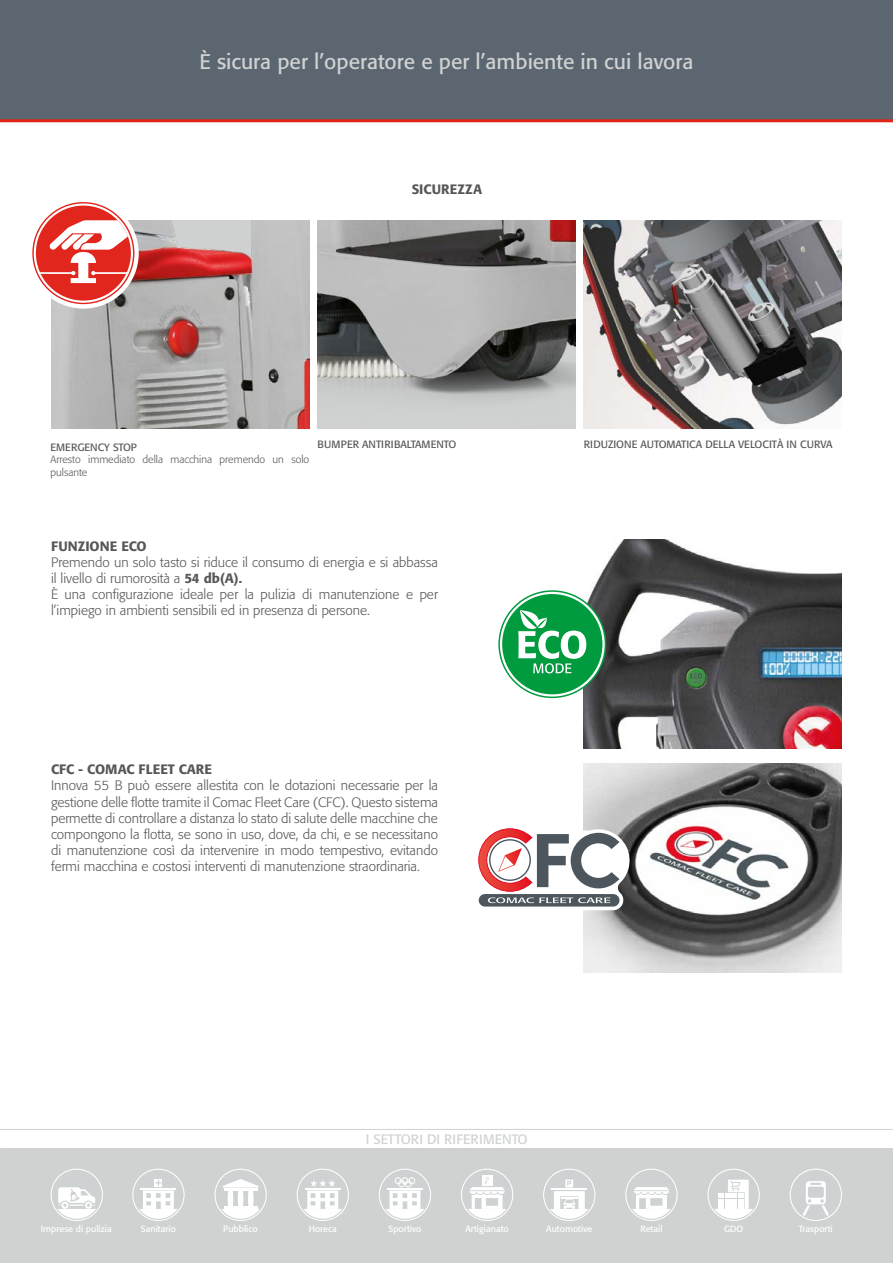
<style>
.page{position:relative;width:893px;height:1263px;background:#fff}
.page>*{position:absolute;margin:0;border:0;box-sizing:border-box;transform-origin:0 0}
.t1{font:21px "Formata";color:#d0d2d2}
.t2{font:300 13.5px/16.2px "Formata";color:#575756;text-align:justify}
.t3{font:500 13.5px "Formata";color:#575756}
.t4{font:13.5px "Formata";color:#d0d2d2}
.t5{font:10.5px "Formata";color:#575756}
.t6{font:300 10.5px/12.6px "Formata";color:#575756}
.t7{font:9px "Formata";color:#fff}
.s1{font-weight:500}
</style>
<div class="page">
<img style="left:584px;top:763px;width:258px;height:209px">
<img style="left:584px;top:540px;width:258px;height:209px">
<svg style="left:499px;top:591px;width:106px;height:106px"></svg>
<div style="left:498px;top:590px;width:108px;height:108px;border:2px solid #009b3e;border-radius:50%"></div>
<div style="left:502px;top:594px;width:100px;height:100px;background:#009b3e;border-radius:50%"></div>
<svg style="left:518px;top:610px;width:68px;height:63px"></svg>
<img style="left:51px;top:220px;width:258px;height:209px">
<svg style="left:28px;top:198px;width:111px;height:111px"></svg>
<svg style="left:33px;top:203px;width:101px;height:100px"></svg>
<div style="left:36px;top:206px;width:95px;height:95px;background:#e1261d;border-radius:50%"></div>
<svg style="left:38px;top:220px;width:90px;height:63px"></svg>
<img style="left:584px;top:220px;width:258px;height:209px">
<img style="left:317px;top:220px;width:258px;height:209px">
<hr style="left:0;top:1129px;width:893px;height:1px;background:#d0d2d2">
<svg style="left:478px;top:825px;width:152px;height:85px"></svg>
<div style="left:0;top:0;width:893px;height:121px;background:#5b6670"></div>
<hr style="left:0;top:119px;width:893px;height:3px;background:#e1251b">
<div style="left:0;top:1148px;width:893px;height:115px;background:#d0d2d2"></div>
<svg style="left:51px;top:1169px;width:52px;height:52px"></svg>
<div style="left:52px;top:1170px;width:49px;height:49px;background:#cfd2d3;border-radius:50%"></div>
<div style="left:52px;top:1170px;width:50px;height:50px;border:1px solid #cfd2d3;border-radius:50%"></div>
<svg style="left:57px;top:1187px;width:40px;height:32px"></svg>
<svg style="left:132px;top:1169px;width:53px;height:52px"></svg>
<div style="left:134px;top:1170px;width:49px;height:49px;background:#cfd2d3;border-radius:50%"></div>
<div style="left:155px;top:1179px;width:7px;height:8px;background:#fff"></div>
<svg style="left:138px;top:1180px;width:41px;height:39px"></svg>
<div style="left:133px;top:1170px;width:51px;height:50px;border:1px solid #cfd2d3;border-radius:50%"></div>
<svg style="left:214px;top:1169px;width:53px;height:52px"></svg>
<div style="left:216px;top:1170px;width:49px;height:49px;background:#cfd2d3;border-radius:50%"></div>
<div style="left:215px;top:1170px;width:51px;height:50px;border:1px solid #cfd2d3;border-radius:50%"></div>
<svg style="left:221px;top:1179px;width:40px;height:40px"></svg>
<svg style="left:297px;top:1169px;width:52px;height:52px"></svg>
<div style="left:298px;top:1170px;width:49px;height:49px;background:#cfd2d3;border-radius:50%"></div>
<div style="left:298px;top:1170px;width:50px;height:50px;border:1px solid #cfd2d3;border-radius:50%"></div>
<svg style="left:303px;top:1179px;width:40px;height:40px"></svg>
<svg style="left:379px;top:1169px;width:52px;height:52px"></svg>
<div style="left:380px;top:1170px;width:49px;height:49px;background:#cfd2d3;border-radius:50%"></div>
<div style="left:395px;top:1177px;width:7px;height:7px;border:1px solid #fff;border-radius:50%"></div>
<div style="left:401px;top:1177px;width:7px;height:7px;border:1px solid #fff;border-radius:50%"></div>
<div style="left:408px;top:1177px;width:7px;height:7px;border:1px solid #fff;border-radius:50%"></div>
<div style="left:398px;top:1180px;width:7px;height:7px;border:1px solid #fff;border-radius:50%"></div>
<div style="left:405px;top:1180px;width:7px;height:7px;border:1px solid #fff;border-radius:50%"></div>
<svg style="left:385px;top:1190px;width:40px;height:29px"></svg>
<hr style="left:387px;top:1188px;width:36px;height:1px;background:#fff">
<div style="left:380px;top:1170px;width:50px;height:50px;border:1px solid #cfd2d3;border-radius:50%"></div>
<svg style="left:543px;top:1169px;width:52px;height:52px"></svg>
<div style="left:545px;top:1170px;width:49px;height:49px;background:#cfd2d3;border-radius:50%"></div>
<div style="left:544px;top:1170px;width:50px;height:50px;border:1px solid #cfd2d3;border-radius:50%"></div>
<svg style="left:549px;top:1179px;width:40px;height:40px"></svg>
<svg style="left:461px;top:1169px;width:52px;height:52px"></svg>
<div style="left:463px;top:1170px;width:49px;height:49px;background:#cfd2d3;border-radius:50%"></div>
<svg style="left:467px;top:1175px;width:40px;height:44px"></svg>
<div style="left:462px;top:1170px;width:50px;height:50px;border:1px solid #cfd2d3;border-radius:50%"></div>
<svg style="left:707px;top:1169px;width:53px;height:52px"></svg>
<div style="left:709px;top:1170px;width:49px;height:49px;background:#cfd2d3;border-radius:50%"></div>
<div style="left:708px;top:1170px;width:51px;height:50px;border:1px solid #cfd2d3;border-radius:50%"></div>
<svg style="left:714px;top:1180px;width:40px;height:39px"></svg>
<svg style="left:625px;top:1169px;width:53px;height:52px"></svg>
<div style="left:627px;top:1170px;width:49px;height:49px;background:#cfd2d3;border-radius:50%"></div>
<div style="left:626px;top:1170px;width:51px;height:50px;border:1px solid #cfd2d3;border-radius:50%"></div>
<svg style="left:631px;top:1187px;width:40px;height:32px"></svg>
<svg style="left:790px;top:1169px;width:52px;height:52px"></svg>
<div style="left:791px;top:1170px;width:49px;height:49px;background:#cfd2d3;border-radius:50%"></div>
<svg style="left:802px;top:1181px;width:27px;height:35px"></svg>
<div style="left:791px;top:1170px;width:50px;height:50px;border:1px solid #cfd2d3;border-radius:50%"></div>
<h1 class="t1" style="left:199px;top:49px;width:495px">È sicura per l’operatore e per l’ambiente in cui lavora</h1>
<p class="t3" style="left:412px;top:180px;width:72px">SICUREZZA</p>
<p class="t5" style="left:50px;top:441px;width:88px">EMERGENCY STOP</p>
<p class="t6" style="left:50px;top:453px;width:260px">Arresto immediato della macchina premendo un solo pulsante</p>
<p class="t5" style="left:317px;top:438px;width:140px">BUMPER ANTIRIBALTAMENTO</p>
<p class="t5" style="left:584px;top:438px;width:250px">RIDUZIONE AUTOMATICA DELLA VELOCITÀ IN CURVA</p>
<p class="t3" style="left:51px;top:537px;width:97px">FUNZIONE ECO</p>
<p class="t2" style="left:51px;top:554px;width:388px;text-align:left">Premendo un solo tasto si riduce il consumo di energia e si abbassa il livello di rumorosità a <span class="s1">54 db(A).<br></span>È una configurazione ideale per la pulizia di manutenzione e per l’impiego in ambienti sensibili ed in presenza di persone.</p>
<p class="t3" style="left:51px;top:761px;width:163px">CFC - COMAC FLEET CARE</p>
<p class="t2" style="left:51px;top:777px;width:388px">Innova 55 B può essere allestita con le dotazioni necessarie per la gestione delle flotte tramite il Comac Fleet Care (CFC). Questo sistema permette di controllare a distanza lo stato di salute delle macchine che compongono la flotta, se sono in uso, dove, da chi, e se necessitano di manutenzione così da intervenire in modo tempestivo, evitando fermi macchina e costosi interventi di manutenzione straordinaria.</p>
<p class="t4" style="left:366px;top:1130px;width:163px">I SETTORI DI RIFERIMENTO</p>
<p class="t7" style="left:41px;top:1223px;width:72px">Imprese di pulizia</p>
<p class="t7" style="left:141px;top:1223px;width:36px">Sanitario</p>
<p class="t7" style="left:223px;top:1223px;width:36px">Pubblico</p>
<p class="t7" style="left:309px;top:1223px;width:30px">Horeca</p>
<p class="t7" style="left:388px;top:1223px;width:34px">Sportivo</p>
<p class="t7" style="left:465px;top:1223px;width:45px">Artigianato</p>
<p class="t7" style="left:546px;top:1223px;width:47px">Automotive</p>
<p class="t7" style="left:640px;top:1223px;width:24px">Retail</p>
<p class="t7" style="left:724px;top:1223px;width:21px">GDO</p>
<p class="t7" style="left:799px;top:1223px;width:36px">Trasporti</p>
</div>
